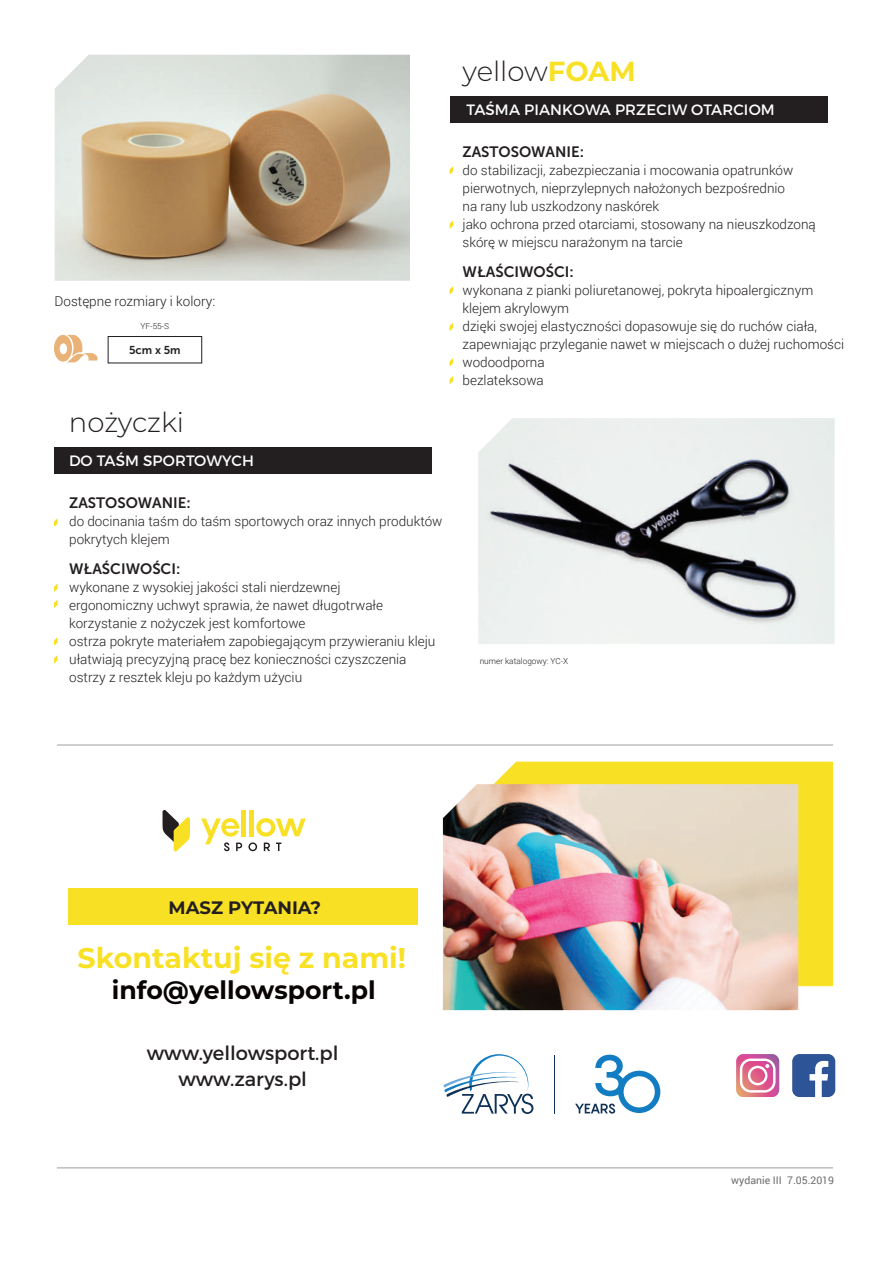
<style>
.page{position:relative;width:893px;height:1263px;background:#fff}
.page>*{position:absolute;margin:0;border:0;box-sizing:border-box;transform-origin:0 0}
.t1{font:700 28.5px "Montserrat";color:#f8e125}
.t2{font:300 27.6px "Montserrat";letter-spacing:-.01em;color:#231f20}
.t3{font:700 25.2px "Montserrat";color:#080302}
.t4{font:19.5px/25.5px "Montserrat";color:#231f20;text-align:center}
.t5{font:700 18px "Montserrat";color:#231f20}
.t6{font:15px "Museo Sans 700";color:#231f20}
.t7{font:15px "Montserrat";letter-spacing:.01em;color:#fff}
.t8{font:300 13.5px/18px "Roboto";color:#231f20}
.t9{font:11.4px "Museo Sans 700";color:#231f20}
.t10{font:10.5px "Roboto";color:#6c6d70}
.t11{font:300 8.25px "Roboto";color:#231f20}
.s1{font-weight:700;color:#f8e125}
</style>
<div class="page">
<div style="left:494px;top:762px;width:339px;height:224px;background:#f8e125"></div>
<div style="left:792px;top:1054px;width:43px;height:43px;background:#2d5496;border-radius:7px"></div>
<svg style="left:810px;top:1061px;width:18px;height:36px"></svg>
<svg style="left:736px;top:1054px;width:44px;height:43px"></svg>
<hr style="left:57px;top:1167px;width:776px;height:1px;background:#a8a9ad">
<img style="left:443px;top:784px;width:355px;height:226px">
<hr style="left:57px;top:744px;width:776px;height:1px;background:#a8a9ad">
<svg style="left:575px;top:1055px;width:85px;height:58px"></svg>
<svg style="left:444px;top:1054px;width:89px;height:60px"></svg>
<hr style="left:554px;top:1055px;width:1px;height:58px;background:#103257">
<div style="left:54px;top:447px;width:378px;height:27px;background:#231f20"></div>
<svg style="left:54px;top:519px;width:4px;height:7px"></svg>
<svg style="left:54px;top:600px;width:4px;height:8px"></svg>
<svg style="left:54px;top:584px;width:4px;height:7px"></svg>
<svg style="left:54px;top:655px;width:4px;height:8px"></svg>
<svg style="left:54px;top:637px;width:4px;height:8px"></svg>
<img style="left:478px;top:418px;width:357px;height:226px">
<div style="left:450px;top:96px;width:377px;height:27px;background:#231f20"></div>
<svg style="left:450px;top:167px;width:3px;height:7px"></svg>
<svg style="left:450px;top:221px;width:3px;height:7px"></svg>
<svg style="left:450px;top:286px;width:3px;height:8px"></svg>
<img style="left:55px;top:55px;width:355px;height:226px">
<svg style="left:450px;top:323px;width:3px;height:8px"></svg>
<svg style="left:450px;top:358px;width:3px;height:8px"></svg>
<svg style="left:450px;top:376px;width:3px;height:8px"></svg>
<svg style="left:54px;top:335px;width:44px;height:27px"></svg>
<div style="left:108px;top:336px;width:94px;height:27px;border:1px solid #231f20"></div>
<div style="left:68px;top:888px;width:350px;height:36px;background:#f8e125"></div>
<svg style="left:163px;top:810px;width:27px;height:41px"></svg>
<hr style="left:242px;top:810px;width:4px;height:26px;background:#f8e125">
<hr style="left:249px;top:810px;width:4px;height:26px;background:#f8e125">
<svg style="left:201px;top:818px;width:41px;height:33px"></svg>
<svg style="left:248px;top:818px;width:58px;height:33px"></svg>
<p class="t8" style="left:55px;top:292px;width:162px">Dostępne rozmiary i kolory:</p>
<p class="t11" style="left:141px;top:321px;width:30px">YF-55-S</p>
<p class="t9" style="left:129px;top:344px;width:53px">5cm x 5m</p>
<h2 class="t2" style="left:69px;top:403px;width:117px">nożyczki</h2>
<p class="t7" style="left:69px;top:451px;width:186px">DO TAŚM SPORTOWYCH</p>
<p class="t6" style="left:69px;top:494px;width:123px">ZASTOSOWANIE:</p>
<p class="t8" style="left:69px;top:511px;width:375px">do docinania taśm do taśm sportowych oraz innych produktów pokrytych klejem</p>
<p class="t6" style="left:69px;top:560px;width:113px">WŁAŚCIWOŚCI:</p>
<p class="t8" style="left:69px;top:577px;width:368px">wykonane z wysokiej jakości stali nierdzewnej<br>ergonomiczny uchwyt sprawia, że nawet długotrwałe korzystanie z nożyczek jest komfortowe<br>ostrza pokryte materiałem zapobiegającym przywieraniu kleju ułatwiają precyzyjną pracę bez konieczności czyszczenia ostrzy z resztek kleju po każdym użyciu</p>
<h2 class="t2" style="left:462px;top:52px;width:175px">yellow<span class="s1">FOAM</span></h2>
<p class="t7" style="left:467px;top:100px;width:310px">TAŚMA PIANKOWA PRZECIW OTARCIOM</p>
<p class="t6" style="left:462px;top:143px;width:123px">ZASTOSOWANIE:</p>
<p class="t8" style="left:462px;top:160px;width:355px">do stabilizacji, zabezpieczania i mocowania opatrunków pierwotnych, nieprzylepnych nałożonych bezpośrednio<br>na rany lub uszkodzony naskórek<br>jako ochrona przed otarciami, stosowany na nieuszkodzoną skórę w miejscu narażonym na tarcie</p>
<p class="t6" style="left:462px;top:263px;width:113px">WŁAŚCIWOŚCI:</p>
<p class="t8" style="left:462px;top:280px;width:383px">wykonana z pianki poliuretanowej, pokryta hipoalergicznym klejem akrylowym<br>dzięki swojej elastyczności dopasowuje się do ruchów ciała, zapewniając przyleganie nawet w miejscach o dużej ruchomości wodoodporna<br>bezlateksowa</p>
<p class="t11" style="left:480px;top:655px;width:90px">numer katalogowy: YC-X</p>
<h3 class="t5" style="left:169px;top:894px;width:154px">MASZ PYTANIA?</h3>
<h1 class="t1" style="left:78px;top:937px;width:330px">Skontaktuj się z nami!</h1>
<h3 class="t3" style="left:112px;top:972px;width:265px">info@yellowsport.pl</h3>
<h3 class="t4" style="left:147px;top:1040px;width:193px">www.yellowsport.pl www.zarys.pl</h3>
<p class="t10" style="left:731px;top:1172px;width:104px">wydanie III 7.05.2019</p>
</div>
